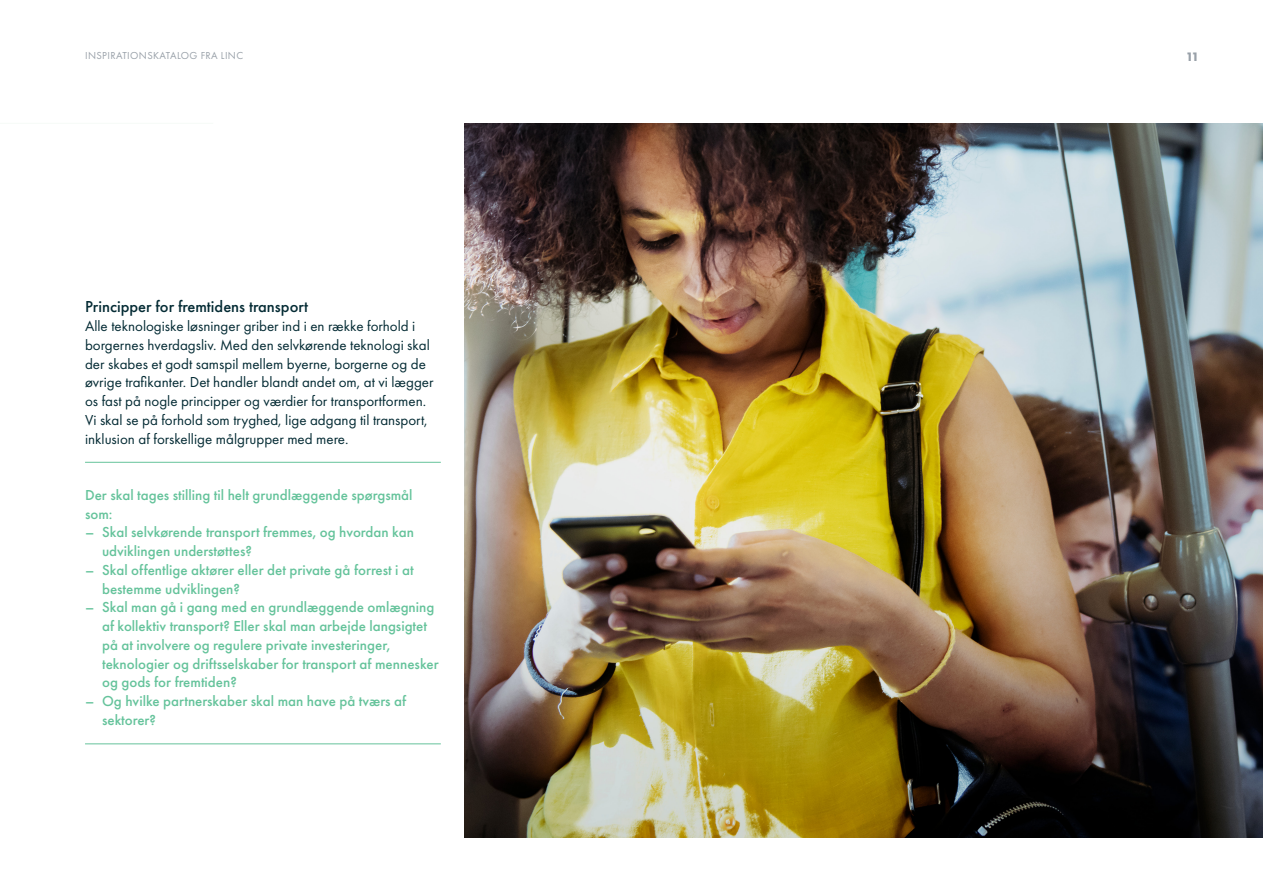
<style>
.page{position:relative;width:1263px;height:893px;background:#fff}
.page>*{position:absolute;margin:0;border:0;box-sizing:border-box;transform-origin:0 0}
.MELLEM{font:500 16.5px "Futura PT";color:#042b34}
.BRØD_INDRYK{font:500 15px/18.8px "Futura PT";color:#65c39b}
.BRØD{font:15px/18.8px "Futura PT";color:#042b34}
.BRØD-2{font:500 15px/18.8px "Futura PT";color:#65c39b}
.t1{font:700 12.75px "Futura PT";color:#99a1a9}
.t2{font:10.5px "Futura PT";letter-spacing:.035em;color:#99a1a9}
</style>
<div class="page">
<hr style="left:0;top:123px;width:213px;height:1px;background:#f6fbf7">
<hr style="left:85px;top:462px;width:356px;height:1px;background:#65c39b">
<hr style="left:85px;top:743px;width:356px;height:1px;background:#65c39b">
<img style="left:464px;top:123px;width:799px;height:714px">
<p class="t2" style="left:85px;top:49px;width:160px">INSPIRATIONSKATALOG FRA LINC</p>
<p class="t1" style="left:1186px;top:48px;width:15px">11</p>
<p class="MELLEM" style="left:85px;top:297px;width:225px">Principper for fremtidens transport</p>
<p class="BRØD" style="left:85px;top:317px;width:350px">Alle teknologiske løsninger griber ind i en række forhold i borgernes hverdagsliv. Med den selvkørende teknologi skal der skabes et godt samspil mellem byerne, borgerne og de øvrige trafikanter. Det handler blandt andet om, at vi lægger os fast på nogle principper og værdier for transportformen.<br>Vi skal se på forhold som tryghed, lige adgang til transport, inklusion af forskellige målgrupper med mere.</p>
<p class="BRØD-2" style="left:85px;top:485px;width:329px">Der skal tages stilling til helt grundlæggende spørgsmål som:</p>
<p class="BRØD_INDRYK" style="left:102px;top:523px;width:313px;text-indent:-17px">– Skal selvkørende transport fremmes, og hvordan kan udviklingen understøttes?</p>
<p class="BRØD_INDRYK" style="left:102px;top:560px;width:313px;text-indent:-17px">– Skal offentlige aktører eller det private gå forrest i at bestemme udviklingen?</p>
<p class="BRØD_INDRYK" style="left:102px;top:598px;width:338px;text-indent:-17px">– Skal man gå i gang med en grundlæggende omlægning af kollektiv transport? Eller skal man arbejde langsigtet på at involvere og regulere private investeringer, teknologier og driftsselskaber for transport af mennesker og gods for fremtiden?</p>
<p class="BRØD_INDRYK" style="left:102px;top:692px;width:306px;text-indent:-17px">– Og hvilke partnerskaber skal man have på tværs af sektorer?</p>
</div>
